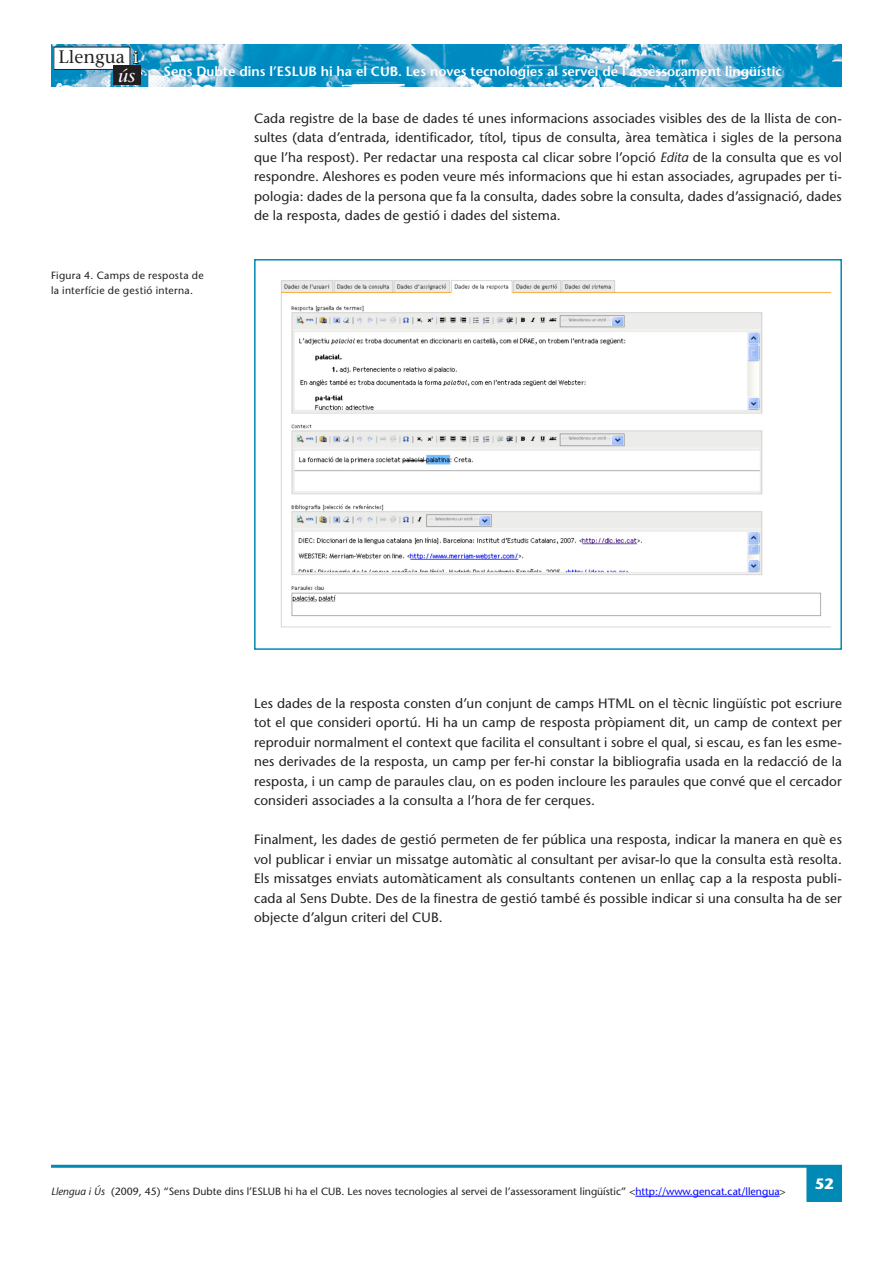
<style>
.page{position:relative;width:893px;height:1263px;background:#fff}
.page>*{position:absolute;margin:0;border:0;box-sizing:border-box;transform-origin:0 0}
.t1{font:18px/18.6px "Stone Serif";color:#231f20;text-align:right}
.t2{font:700 15px "Stone Sans";color:#fff}
.Pàrraf_sense_entrade{font:13.5px/19.5px "Stone Sans";letter-spacing:.01em;color:#231f20;text-align:justify}
.t3{font:600 13.5px "Stone Sans";color:#fff}
.Peu_de_foto{font:10.5px "Stone Sans";color:#231f20}
.Peu_de_foto-2{font:10.5px/15px "Stone Sans";letter-spacing:.025em;color:#231f20}
.s1{color:#fff}
.s2{font-style:italic;color:#fff}
.s3{font-style:italic}
.s4{color:#00f}
</style>
<div class="page">
<div style="left:807px;top:1167px;width:34px;height:34px;background:#0089b4"></div>
<div style="left:806px;top:1166px;width:36px;height:36px;border:2px solid #0089b4"></div>
<hr style="left:51px;top:1165px;width:791px;height:3px;background:#0089b4">
<hr style="left:635px;top:1196px;width:145px;height:1px;background:#00f">
<img style="left:51px;top:44px;width:791px;height:43px">
<div style="left:54px;top:47px;width:76px;height:22px;background:#fff"></div>
<div style="left:53px;top:47px;width:77px;height:23px;border:1px solid #231f20"></div>
<svg style="left:133px;top:50px;width:5px;height:13px"></svg>
<div style="left:114px;top:66px;width:27px;height:19px;background:#231f20"></div>
<div style="left:254px;top:259px;width:588px;height:391px;border:2px solid #0089b4"></div>
<img style="left:280px;top:280px;width:550px;height:348px">
<h1 class="t1" style="left:59px;top:48px;width:81px">Llengua <span class="s1">i </span><span class="s2">ús</span></h1>
<p class="t3" style="left:163px;top:63px;width:620px">Sens Dubte dins l’ESLUB hi ha el CUB. Les noves tecnologies al servei de l’assessorament lingüístic</p>
<p class="Pàrraf_sense_entrade" style="left:254px;top:108px;width:589px">Cada registre de la base de dades té unes informacions associades visibles des de la llista de con&shy;sultes (data d’entrada, identificador, títol, tipus de consulta, àrea temàtica i sigles de la persona que l’ha respost). Per redactar una resposta cal clicar sobre l’opció <span class="s3">Edita</span> de la consulta que es vol respondre. Aleshores es poden veure més informacions que hi estan associades, agrupades per ti&shy;pologia: dades de la persona que fa la consulta, dades sobre la consulta, dades d’assignació, dades de la resposta, dades de gestió i dades del sistema.</p>
<p class="Peu_de_foto-2" style="left:51px;top:267px;width:154px">Figura 4. Camps de resposta de la interfície de gestió interna.</p>
<p class="Pàrraf_sense_entrade" style="left:254px;top:693px;width:589px">Les dades de la resposta consten d’un conjunt de camps HTML on el tècnic lingüístic pot escriure tot el que consideri oportú. Hi ha un camp de resposta pròpiament dit, un camp de context per reproduir normalment el context que facilita el consultant i sobre el qual, si escau, es fan les esme&shy;nes derivades de la resposta, un camp per fer-hi constar la bibliografia usada en la redacció de la resposta, i un camp de paraules clau, on es poden incloure les paraules que convé que el cercador consideri associades a la consulta a l’hora de fer cerques.</p>
<p class="Pàrraf_sense_entrade" style="left:254px;top:830px;width:589px">Finalment, les dades de gestió permeten de fer pública una resposta, indicar la manera en què es vol publicar i enviar un missatge automàtic al consultant per avisar-lo que la consulta està resolta.<br>Els missatges enviats automàticament als consultants contenen un enllaç cap a la resposta publi&shy;cada al Sens Dubte. Des de la finestra de gestió també és possible indicar si una consulta ha de ser objecte d’algun criteri del CUB.</p>
<p class="Peu_de_foto" style="left:51px;top:1185px;width:736px"><span class="s3">Llengua i Ús</span> (2009, 45) “Sens Dubte dins l’ESLUB hi ha el CUB. Les noves tecnologies al servei de l’assessorament lingüístic” &lt;<span class="s4">http://www.gencat.cat/llengua</span>&gt;</p>
<p class="t2" style="left:815px;top:1174px;width:20px">52</p>
</div>
